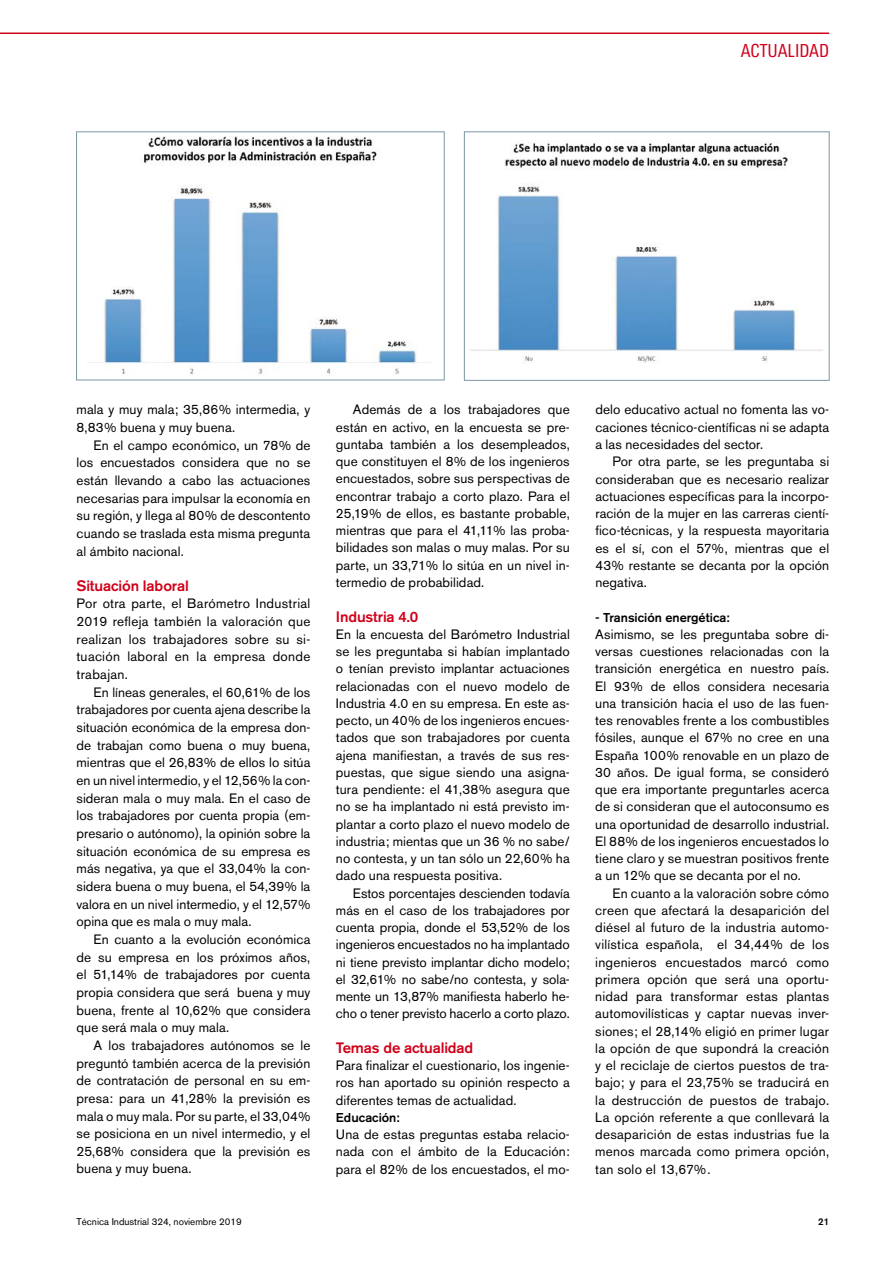
<style>
.page{position:relative;width:893px;height:1263px;background:#fff}
.page>*{position:absolute;margin:0;border:0;box-sizing:border-box;transform-origin:0 0}
.t1{font:condensed 18px "LT Univers";color:#d10019}
.t2{font:500 15px "Akzidenz Grotesk BE";letter-spacing:-.01em;color:#d10019}
.t3{font:13.5px/17.2px "Akzidenz Grotesk BE";letter-spacing:.01em;color:#000;text-align:justify}
.t4{font:500 12.75px "Akzidenz Grotesk BE";color:#000}
.t5{font:9.75px "Akzidenz Grotesk BE";color:#000}
.t6{font:500 9.75px "Akzidenz Grotesk BE";color:#000}
</style>
<div class="page">
<hr style="left:0;top:33px;width:829px;height:1px;background:#d10019">
<img style="left:89px;top:136px;width:341px;height:238px">
<img style="left:470px;top:142px;width:353px;height:221px">
<div style="left:464px;top:132px;width:365px;height:249px;border:1px solid #7b97a4"></div>
<h1 class="t1" style="left:741px;top:40px;width:90px">ACTUALIDAD</h1>
<p class="t3" style="left:77px;top:401px;width:235px;line-height:17.7px">mala y muy mala; 35,86% intermedia, y<br>8,83% buena y muy buena.</p>
<p class="t3" style="left:77px;top:436px;width:235px;line-height:17.7px;text-indent:17px">En el campo económico, un 78% de los encuestados considera que no se están llevando a cabo las actuaciones necesarias para impulsar la economía en su región, y llega al 80% de descontento cuando se traslada esta misma pregunta al ámbito nacional.</p>
<p class="t2" style="left:77px;top:576px;width:114px">Situación laboral</p>
<p class="t3" style="left:77px;top:595px;width:235px;line-height:17.7px">Por otra parte, el Barómetro Industrial 2019 refleja también la valoración que realizan los trabajadores sobre su si&shy;tuación laboral en la empresa donde trabajan.</p>
<p class="t3" style="left:77px;top:683px;width:235px;line-height:17.7px;text-indent:17px">En líneas generales, el 60,61% de los trabajadores por cuenta ajena describe la situación económica de la empresa don&shy;de trabajan como buena o muy buena, mientras que el 26,83% de ellos lo sitúa en un nivel intermedio, y el 12,56% la con&shy;sideran mala o muy mala. En el caso de los trabajadores por cuenta propia (em&shy;presario o autónomo), la opinión sobre la situación económica de su empresa es más negativa, ya que el 33,04% la con&shy;sidera buena o muy buena, el 54,39% la valora en un nivel intermedio, y el 12,57% opina que es mala o muy mala.</p>
<p class="t3" style="left:77px;top:930px;width:235px;line-height:17.7px;text-indent:17px">En cuanto a la evolución económica de su empresa en los próximos años, el 51,14% de trabajadores por cuenta propia considera que será buena y muy buena, frente al 10,62% que considera que será mala o muy mala.</p>
<p class="t3" style="left:77px;top:1036px;width:235px;line-height:17.7px;text-indent:17px">A los trabajadores autónomos se le preguntó también acerca de la previsión de contratación de personal en su em&shy;presa: para un 41,28% la previsión es mala o muy mala. Por su parte, el 33,04% se posiciona en un nivel intermedio, y el 25,68% considera que la previsión es buena y muy buena.</p>
<p class="t3" style="left:336px;top:401px;width:235px;text-indent:17px">Además de a los trabajadores que están en activo, en la encuesta se pre&shy;guntaba también a los desempleados, que constituyen el 8% de los ingenieros encuestados, sobre sus perspectivas de encontrar trabajo a corto plazo. Para el 25,19% de ellos, es bastante probable, mientras que para el 41,11% las proba&shy;bilidades son malas o muy malas. Por su parte, un 33,71% lo sitúa en un nivel in&shy;termedio de probabilidad.</p>
<p class="t2" style="left:336px;top:607px;width:84px">Industria 4.0</p>
<p class="t3" style="left:336px;top:625px;width:235px">En la encuesta del Barómetro Industrial se les preguntaba si habían implantado o tenían previsto implantar actuaciones relacionadas con el nuevo modelo de Industria 4.0 en su empresa. En este as&shy;pecto, un 40% de los ingenieros encues&shy;tados que son trabajadores por cuenta ajena manifiestan, a través de sus res&shy;puestas, que sigue siendo una asigna&shy;tura pendiente: el 41,38% asegura que no se ha implantado ni está previsto im&shy;plantar a corto plazo el nuevo modelo de industria; mientas que un 36 % no sabe/ no contesta, y un tan sólo un 22,60% ha dado una respuesta positiva.</p>
<p class="t3" style="left:336px;top:884px;width:235px;text-indent:17px">Estos porcentajes descienden todavía más en el caso de los trabajadores por cuenta propia, donde el 53,52% de los ingenieros encuestados no ha implantado ni tiene previsto implantar dicho modelo; el 32,61% no sabe/no contesta, y sola&shy;mente un 13,87% manifiesta haberlo he&shy;cho o tener previsto hacerlo a corto plazo.</p>
<p class="t2" style="left:336px;top:1038px;width:139px">Temas de actualidad</p>
<p class="t3" style="left:336px;top:1057px;width:235px">Para finalizar el cuestionario, los ingenie&shy;ros han aportado su opinión respecto a diferentes temas de actualidad.</p>
<p class="t4" style="left:336px;top:1109px;width:65px">Educación:</p>
<p class="t3" style="left:336px;top:1126px;width:235px">Una de estas preguntas estaba relacio&shy;nada con el ámbito de la Educación: para el 82% de los encuestados, el mo-</p>
<p class="t3" style="left:595px;top:401px;width:235px">delo educativo actual no fomenta las vo&shy;caciones técnico-científicas ni se adapta a las necesidades del sector.</p>
<p class="t3" style="left:595px;top:453px;width:235px;text-indent:17px">Por otra parte, se les preguntaba si consideraban que es necesario realizar actuaciones específicas para la incorpo&shy;ración de la mujer en las carreras cientí&shy;fico-técnicas, y la respuesta mayoritaria es el sí, con el 57%, mientras que el 43% restante se decanta por la opción negativa.</p>
<p class="t4" style="left:595px;top:609px;width:136px">- Transición energética:</p>
<p class="t3" style="left:595px;top:625px;width:235px">Asimismo, se les preguntaba sobre di&shy;versas cuestiones relacionadas con la transición energética en nuestro país.<br>El 93% de ellos considera necesaria una transición hacia el uso de las fuen&shy;tes renovables frente a los combustibles fósiles, aunque el 67% no cree en una España 100% renovable en un plazo de 30 años. De igual forma, se consideró que era importante preguntarles acerca de si consideran que el autoconsumo es una oportunidad de desarrollo industrial.<br>El 88% de los ingenieros encuestados lo tiene claro y se muestran positivos frente a un 12% que se decanta por el no.</p>
<p class="t3" style="left:595px;top:884px;width:235px;text-indent:17px">En cuanto a la valoración sobre cómo creen que afectará la desaparición del diésel al futuro de la industria automo&shy;vilística española, el 34,44% de los ingenieros encuestados marcó como primera opción que será una oportu&shy;nidad para transformar estas plantas automovilísticas y captar nuevas inver&shy;siones; el 28,14% eligió en primer lugar la opción de que supondrá la creación y el reciclaje de ciertos puestos de tra&shy;bajo; y para el 23,75% se traducirá en la destrucción de puestos de trabajo.<br>La opción referente a que conllevará la desaparición de estas industrias fue la menos marcada como primera opción, tan solo el 13,67%.</p>
<p class="t5" style="left:77px;top:1216px;width:167px">Técnica Industrial 324, noviembre 2019</p>
<p class="t6" style="left:818px;top:1216px;width:12px">21</p>
</div>
